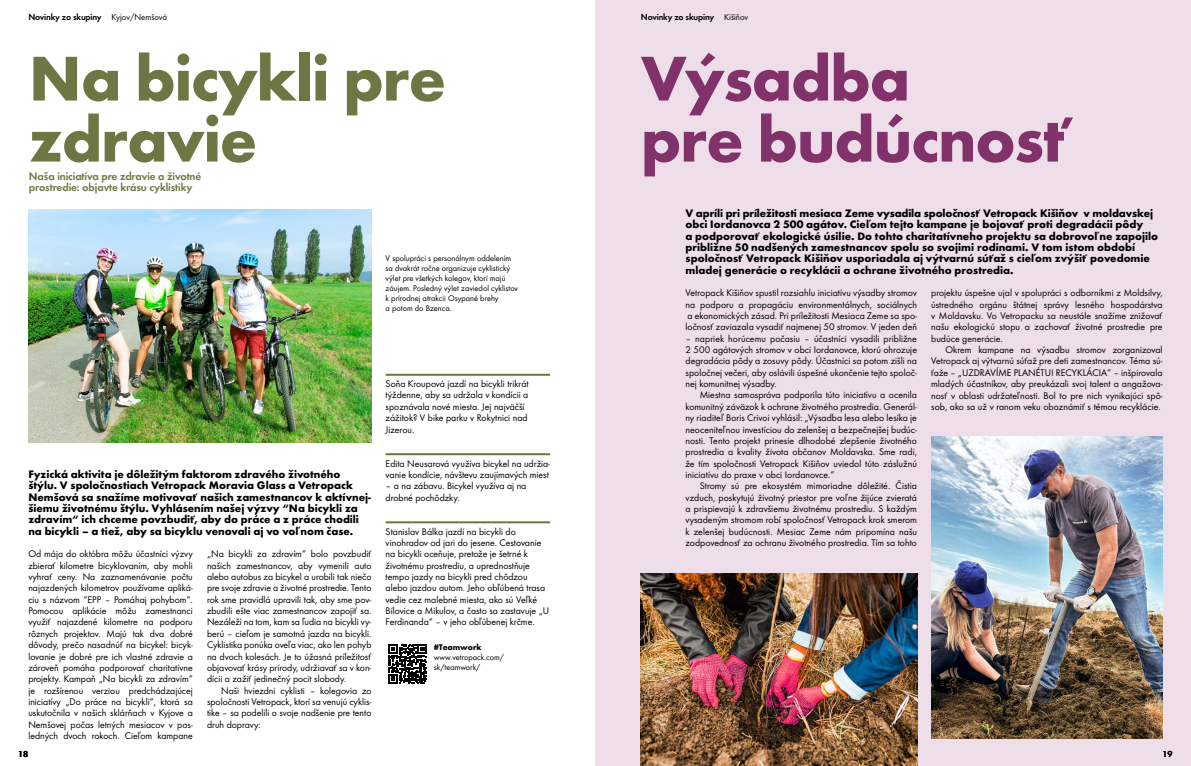
<style>
.page{position:relative;width:1191px;height:766px;background:#fff}
.page>*{position:absolute;margin:0;border:0;box-sizing:border-box;transform-origin:0 0}
.t1{font:700 65.5px/61px "Futura";letter-spacing:-.02em;color:#6c7744}
.t2{font:700 65.5px/61px "Futura";letter-spacing:-.02em;color:#81326a}
.t3{font:700 11.2px/11.3px "Futura";color:#000}
.t4{font:11.2px/11.3px "Futura Dem";letter-spacing:-.01em;color:#6c7744}
.t5{font:10px/11.3px "Futura Boo";color:#000;text-align:justify}
.t6{font:9px "Futura Dem";letter-spacing:-.02em;color:#000}
.t7{font:9px "Futura Boo";color:#000}
.t8{font:8.5px/10px "Futura Boo";color:#000}
.t9{font:700 8.5px "Futura";color:#000}
</style>
<div class="page">
<div style="left:595px;top:0;width:596px;height:765px;background:#eddee9"></div>
<hr style="left:386px;top:373px;width:164px;height:2px;background:#6c7744">
<hr style="left:386px;top:453px;width:164px;height:2px;background:#6c7744">
<hr style="left:386px;top:521px;width:164px;height:2px;background:#6c7744">
<svg style="left:388px;top:644px;width:39px;height:39px"></svg>
<img style="left:641px;top:573px;width:276px;height:192px">
<img style="left:931px;top:436px;width:231px;height:302px">
<img style="left:28px;top:210px;width:343px;height:232px">
<p class="t6" style="left:28px;top:11px;width:75px">Novinky zo skupiny</p>
<p class="t6" style="left:641px;top:11px;width:75px">Novinky zo skupiny</p>
<p class="t7" style="left:112px;top:11px;width:57px">Kyjov/Nemšová</p>
<p class="t7" style="left:724px;top:11px;width:25px">Kišiňov</p>
<h1 class="t1" style="left:29px;top:47px;width:419px">Na bicykli pre zdravie</h1>
<p class="t4" style="left:29px;top:170px;width:174px">Naša iniciatíva pre zdravie a životné prostredie: objavte krásu cyklistiky</p>
<p class="t8" style="left:386px;top:253px;width:134px">V spolupráci s personálnym oddelením sa dvakrát ročne organizuje cyklistický výlet pre všetkých kolegov, ktorí majú záujem. Posledný výlet zaviedol cyklistov k prírodnej atrakcii Osypané brehy<br>a potom do Bzenca.</p>
<p class="t3" style="left:28px;top:468px;width:344px">Fyzická aktivita je dôležitým faktorom zdravého životného štýlu. V spoločnostiach Vetropack Moravia Glass a Vetropack Nemšová sa snažíme motivovať našich zamestnancov k aktívnej&shy;šiemu životnému štýlu. Vyhlásením našej výzvy “Na bicykli za zdravím“ ich chceme povzbudiť, aby do práce a z práce chodili na bicykli – a tiež, aby sa bicyklu venovali aj vo voľnom čase.</p>
<p class="t5" style="left:28px;top:548px;width:166px">Od mája do októbra môžu účastníci výzvy zbierať kilometre bicyklovaním, aby mohli vyhrať ceny. Na zaznamenávanie počtu najazdených kilometrov používame apliká&shy;ciu s názvom “EPP – Pomáhaj pohybom“.<br>Pomocou aplikácie môžu zamestnanci využiť najazdené kilometre na podporu rôznych projektov. Majú tak dva dobré dôvody, prečo nasadnúť na bicykel: bicyk&shy;lovanie je dobré pre ich vlastné zdravie a zároveň pomáha podporovať charitatívne projekty. Kampaň „Na bicykli za zdravím“ je rozšírenou verziou predchádzajúcej iniciatívy „Do práce na bicykli“, ktorá sa uskutočnila v našich sklárňach v Kyjove a Nemšovej počas letných mesiacov v pos&shy;ledných dvoch rokoch. Cieľom kampane</p>
<p class="t5" style="left:207px;top:548px;width:166px">„Na bicykli za zdravím“ bolo povzbudiť našich zamestnancov, aby vymenili auto alebo autobus za bicykel a urobili tak niečo pre svoje zdravie a životné prostredie. Tento rok sme pravidlá upravili tak, aby sme pov&shy;zbudili ešte viac zamestnancov zapojiť sa.<br>Nezáleží na tom, kam sa ľudia na bicykli vy&shy;berú – cieľom je samotná jazda na bicykli.<br>Cyklistika ponúka oveľa viac, ako len pohyb na dvoch kolesách. Je to úžasná príležitosť objavovať krásy prírody, udržiavať sa v kon&shy;dícii a zažiť jedinečný pocit slobody.</p>
<p class="t5" style="left:207px;top:684px;width:166px;text-indent:14px">Naši hviezdni cyklisti – kolegovia zo spoločnosti Vetropack, ktorí sa venujú cyklis&shy;tike – sa podelili o svoje nadšenie pre tento druh dopravy:</p>
<p class="t5" style="left:386px;top:378px;width:144px;text-align:left">Soňa Kroupová jazdí na bicykli trikrát týždenne, aby sa udržala v kondícii a spoznávala nové miesta. Jej najväčší zážitok? V bike parku v Rokytnici nad<br>Jizerou.</p>
<p class="t5" style="left:386px;top:457px;width:166px">Edita Neusarová využíva bicykel na udržia&shy;vanie kondície, návštevu zaujímavých miest</p>
<p class="t5" style="left:386px;top:480px;width:142px">– a na zábavu. Bicykel využíva aj na drobné pochôdzky.</p>
<p class="t5" style="left:386px;top:525px;width:165px;text-align:left">Stanislav Bálka jazdí na bicykli do vinohradov od jari do jesene. Cestovanie na bicykli oceňuje, pretože je šetrné k životnému prostrediu, a uprednostňuje tempo jazdy na bicykli pred chôdzou alebo jazdou autom. Jeho obľúbená trasa vedie cez malebné miesta, ako sú Veľké Bílovice a Mikulov, a často sa zastavuje „U Ferdinanda“ – v jeho obľúbenej krčme.</p>
<p class="t9" style="left:434px;top:641px;width:49px">#Teamwork</p>
<p class="t8" style="left:434px;top:651px;width:72px">www.vetropack.com/ sk/teamwork/</p>
<h1 class="t2" style="left:641px;top:47px;width:433px">Výsadba<br>pre budúcnosť</h1>
<p class="t3" style="left:685px;top:207px;width:474px">V apríli pri príležitosti mesiaca Zeme vysadila spoločnosť Vetropack Kišiňov v moldavskej obci Iordanovca 2 500 agátov. Cieľom tejto kampane je bojovať proti degradácii pôdy<br>a podporovať ekologické úsilie. Do tohto charitatívneho projektu sa dobrovoľne zapojilo približne 50 nadšených zamestnancov spolu so svojimi rodinami. V tom istom období spoločnosť Vetropack Kišiňov usporiadala aj výtvarnú súťaž s cieľom zvýšiť povedomie mladej generácie o recyklácii a ochrane životného prostredia.</p>
<p class="t5" style="left:685px;top:287px;width:233px">Vetropack Kišiňov spustil rozsiahlu iniciatívu výsadby stromov na podporu a propagáciu environmentálnych, sociálnych a ekonomických zásad. Pri príležitosti Mesiaca Zeme sa spo&shy;ločnosť zaviazala vysadiť najmenej 50 stromov. V jeden deň</p>
<p class="t5" style="left:685px;top:332px;width:233px">– napriek horúcemu počasiu – účastníci vysadili približne 2 500 agátových stromov v obci Iordanovce, ktorú ohrozuje degradácia pôdy a zosuvy pôdy. Účastníci sa potom zišli na spoločnej večeri, aby oslávili úspešné ukončenie tejto spoloč&shy;nej komunitnej výsadby.</p>
<p class="t5" style="left:685px;top:389px;width:233px;text-indent:14px">Miestna samospráva podporila túto iniciatívu a ocenila komunitný záväzok k ochrane životného prostredia. Generál&shy;ny riaditeľ Boris Crivoi vyhlásil: „Výsadba lesa alebo lesíka je neoceniteľnou investíciou do zelenšej a bezpečnejšej budúc&shy;nosti. Tento projekt prinesie dlhodobé zlepšenie životného prostredia a kvality života občanov Moldavska. Sme radi, že tím spoločnosti Vetropack Kišiňov uviedol túto záslužnú iniciatívu do praxe v obci Iordanovce.“</p>
<p class="t5" style="left:685px;top:480px;width:233px;text-indent:14px">Stromy sú pre ekosystém mimoriadne dôležité. Čistia vzduch, poskytujú životný priestor pre voľne žijúce zvieratá a prispievajú k zdravšiemu životnému prostrediu. S každým vysadeným stromom robí spoločnosť Vetropack krok smerom k zelenšej budúcnosti. Mesiac Zeme nám pripomína našu zodpovednosť za ochranu životného prostredia. Tím sa tohto</p>
<p class="t5" style="left:931px;top:287px;width:233px">projektu úspešne ujal v spolupráci s odborníkmi z Moldsilvy, ústredného orgánu štátnej správy lesného hospodárstva v Moldavsku. Vo Vetropacku sa neustále snažíme znižovať našu ekologickú stopu a zachovať životné prostredie pre budúce generácie.</p>
<p class="t5" style="left:931px;top:344px;width:233px;text-indent:14px">Okrem kampane na výsadbu stromov zorganizoval Vetropack aj výtvarnú súťaž pre deti zamestnancov. Téma sú&shy;ťaže – „UZDRAVÍME PLANÉTU! RECYKLÁCIA“ – inšpirovala mladých účastníkov, aby preukázali svoj talent a angažova&shy;nosť v oblasti udržateľnosti. Bol to pre nich vynikajúci spô&shy;sob, ako sa už v ranom veku oboznámiť s témou recyklácie.</p>
<p class="t6" style="left:18px;top:748px;width:12px">18</p>
<p class="t6" style="left:1162px;top:748px;width:12px">19</p>
</div>
